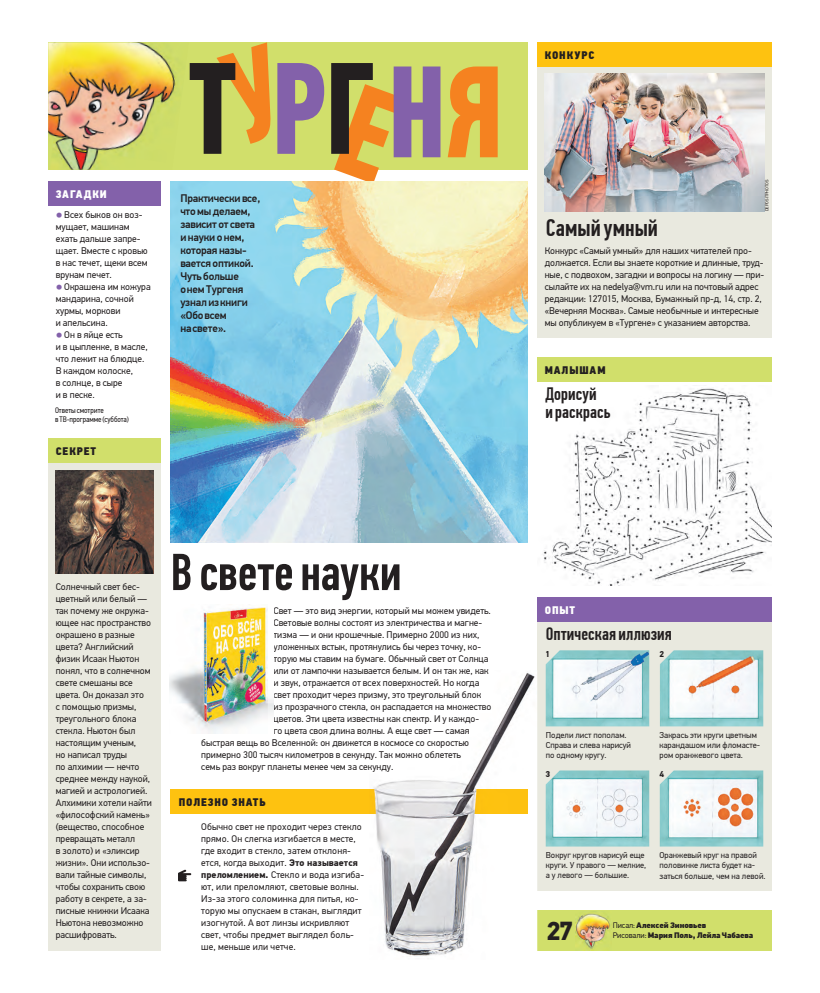
<style>
.page{position:relative;width:820px;height:993px;background:#fff}
.page>*{position:absolute;margin:0;border:0;box-sizing:border-box;transform-origin:0 0}
.t1{font:500 52px "PF Din Text Comp Pro";color:#231f20}
.t2{font:700 26px "PF Din Text Pro";color:#231f20}
.t3{font:500 24px "PF Din Text Comp Pro";color:#231f20}
.t4{font:500 18px/18px "PF Din Text Comp Pro";letter-spacing:.005em;color:#231f20}
.t5{font:500 11px/13px "PF Din Text Pro";letter-spacing:-.02em;color:#231f20}
.t6{font:11px "PF Din Text Cond Pro X Black";letter-spacing:.08em;color:#231f20}
.t7{font:11px "PF Din Text Cond Pro X Black";letter-spacing:.08em;color:#fff}
.t8{font:9.6px/12px "PF Din Text Pro";color:#231f20}
.t9{font:8.5px/10px "PF Din Text Pro";color:#231f20}
.t10{font:700 8.5px "PF Din Text Pro";color:#231f20}
.t11{font:900 8px/10px "PF Din Text Pro";letter-spacing:-.01em;color:#231f20}
.t12{font:8px/9px "PF Din Text Cond Pro";letter-spacing:-.01em;color:#231f20}
.t13{font:4.5px "PF Din Text Pro";color:#231f20}
.s1{font-size:8px;color:#8361aa}
.s2{font-weight:700}
.s3{font-weight:400}
</style>
<div class="page">
<div style="left:537px;top:909px;width:234px;height:41px;background:#d1df6b"></div>
<img style="left:575px;top:911px;width:36px;height:39px">
<div style="left:48px;top:43px;width:479px;height:127px;background:#d1df6b"></div>
<img style="left:48px;top:43px;width:129px;height:127px">
<svg style="left:447px;top:66px;width:50px;height:91px"></svg>
<svg style="left:331px;top:63px;width:109px;height:119px"></svg>
<svg style="left:277px;top:63px;width:47px;height:91px"></svg>
<svg style="left:190px;top:42px;width:80px;height:112px"></svg>
<div style="left:537px;top:614px;width:234px;height:276px;background:#e9e9df"></div>
<div style="left:48px;top:444px;width:112px;height:506px;background:#e9e9df"></div>
<div style="left:48px;top:182px;width:112px;height:24px;background:#8361aa"></div>
<div style="left:537px;top:357px;width:234px;height:24px;background:#d1df6b"></div>
<div style="left:537px;top:597px;width:234px;height:24px;background:#8361aa"></div>
<div style="left:48px;top:438px;width:112px;height:24px;background:#d1df6b"></div>
<img style="left:170px;top:182px;width:357px;height:360px">
<img style="left:543px;top:388px;width:228px;height:197px">
<img style="left:169px;top:607px;width:104px;height:125px">
<img style="left:545px;top:650px;width:104px;height:76px">
<img style="left:545px;top:770px;width:104px;height:76px">
<img style="left:660px;top:650px;width:103px;height:76px">
<img style="left:659px;top:770px;width:104px;height:76px">
<img style="left:55px;top:470px;width:98px;height:103px">
<div style="left:170px;top:789px;width:357px;height:24px;background:#fec210"></div>
<svg style="left:178px;top:869px;width:13px;height:12px"></svg>
<div style="left:537px;top:51px;width:234px;height:287px;background:#e9e9df"></div>
<img style="left:544px;top:74px;width:220px;height:137px">
<div style="left:537px;top:43px;width:234px;height:24px;background:#fec210"></div>
<img style="left:369px;top:673px;width:166px;height:284px">
<img style="left:369px;top:673px;width:119px;height:2px">
<img style="left:369px;top:679px;width:110px;height:9px">
<img style="left:369px;top:691px;width:112px;height:9px">
<img style="left:369px;top:705px;width:122px;height:7px">
<img style="left:369px;top:715px;width:109px;height:9px">
<img style="left:369px;top:727px;width:100px;height:8px">
<img style="left:369px;top:739px;width:100px;height:9px">
<img style="left:369px;top:751px;width:92px;height:9px">
<img style="left:369px;top:765px;width:23px;height:7px">
<img style="left:369px;top:789px;width:158px;height:24px">
<p class="t7" style="left:56px;top:190px;width:52px">ЗАГАДКИ</p>
<p class="t8" style="left:56px;top:209px;width:93px"><span class="s1">●</span> Всех быков он воз&shy;мущает, машинам ехать дальше запре&shy;щает. Вместе с кровью в нас течет, щеки всем врунам печет.</p>
<p class="t8" style="left:56px;top:281px;width:96px"><span class="s1">●</span> Окрашена им кожура мандарина, сочной хурмы, моркови<br>и апельсина.</p>
<p class="t8" style="left:56px;top:329px;width:94px"><span class="s1">●</span> Он в яйце есть<br>и в цыпленке, в масле, что лежит на блюдце.<br>В каждом колоске,<br>в солнце, в сыре<br>и в песке.</p>
<p class="t12" style="left:55px;top:406px;width:75px">Ответысмотрите<br>в ТВ-программе (суббота)</p>
<p class="t6" style="left:56px;top:446px;width:42px">СЕКРЕТ</p>
<p class="t5" style="left:180px;top:193px;width:81px">Практически все, что мы делаем, зависит от света и науки о нем, которая назы&shy;вается оптикой.<br>Чуть больше онем Тургеня узнал изкниги «Обовсем насвете».</p>
<p class="t8" style="left:56px;top:581px;width:98px">Солнечный свет бес&shy;цветный или белый — так почему же окружа&shy;ющее нас пространство окрашено в разные цвета? Английский физик Исаак Ньютон понял, что в солнечном свете смешаны все цвета. Он доказал это<br>с помощью призмы, треугольного блока стекла. Ньютон был настоящим ученым,<br>но написал труды<br>по алхимии — нечто среднее между наукой, магией и астрологией.<br>Алхимики хотели найти «философский камень» (вещество, способное превращать металл<br>в золото) и «эликсир жизни». Они использо&shy;вали тайные символы, чтобы сохранить свою работу в секрете, а за&shy;писные книжки Исаака<br>Ньютона невозможно расшифровать.</p>
<h1 class="t1" style="left:170px;top:551px;width:232px">В светенауки</h1>
<p class="t8" style="left:273px;top:605px;width:219px">Свет — это вид энергии, который мы можем увидеть.</p>
<p class="t8" style="left:273px;top:617px;width:210px">Световые волны состоят из электричества и магне-</p>
<p class="t8" style="left:273px;top:629px;width:208px">тизма — и они крошечные. Примерно 2000 из них,</p>
<p class="t8" style="left:273px;top:641px;width:209px">уложенных встык, протянулись бы через точку, ко-</p>
<p class="t8" style="left:273px;top:653px;width:216px">торую мы ставим на бумаге. Обычный свет от Солнца</p>
<p class="t8" style="left:273px;top:665px;width:217px">или от лампочки называется белым. И он так же, как</p>
<p class="t8" style="left:273px;top:677px;width:207px">и звук, отражается от всех поверхностей. Но когда</p>
<p class="t8" style="left:273px;top:689px;width:209px">свет проходит через призму, это треугольный блок</p>
<p class="t8" style="left:273px;top:701px;width:219px">из прозрачного стекла, он распадается на множество</p>
<p class="t8" style="left:273px;top:713px;width:207px">цветов. Эти цвета известны как спектр. И у каждо-</p>
<p class="t8" style="left:273px;top:725px;width:197px">го цвета своя длина волны. А еще свет — самая</p>
<p class="t8" style="left:201px;top:737px;width:269px">быстрая вещь во Вселенной: он движется в космосе со скоростью</p>
<p class="t8" style="left:201px;top:749px;width:261px">примерно 300 тысяч километров в секунду. Так можно облететь</p>
<p class="t8" style="left:201px;top:761px;width:194px">семь раз вокруг планеты менее чем за секунду.</p>
<p class="t6" style="left:179px;top:797px;width:88px">ПОЛЕЗНО ЗНАТЬ</p>
<p class="t8" style="left:201px;top:821px;width:164px">Обычно свет не проходит через стекло прямо. Он слегка изгибается в месте, где входит в стекло, затем отклоня&shy;ется, когда выходит. <span class="s2">Это называется преломлением.</span> Стекло и вода изгиба&shy;ют, или преломляют, световые волны.<br>Из-за этого соломинка для питья, ко&shy;торую мы опускаем в стакан, выглядит изогнутой. А вот линзы искривляют свет, чтобы предмет выглядел боль&shy;ше, меньше или четче.</p>
<p class="t6" style="left:544px;top:51px;width:51px">КОНКУРС</p>
<h3 class="t3" style="left:545px;top:218px;width:113px">Самый умный</h3>
<p class="t13" style="left:765px;top:211px;width:33px;rotate:-90deg">DEPOSITPHOTOS</p>
<p class="t8" style="left:544px;top:245px;width:221px">Конкурс «Самый умный» для наших читателей про&shy;должается. Если вы знаете короткие и длинные, труд&shy;ные, с подвохом, загадки и вопросы на логику — при&shy;сылайте их на nedelya@vm.ru или на почтовый адрес редакции: 127015, Москва, Бумажный пр-д, 14, стр. 2, «Вечерняя Москва». Самые необычные и интересные мы опубликуем в «Тургене» с указанием авторства.</p>
<p class="t6" style="left:544px;top:365px;width:62px">МАЛЫШАМ</p>
<h3 class="t4" style="left:545px;top:386px;width:66px">Дорисуй<br>и раскрась</h3>
<p class="t7" style="left:544px;top:605px;width:32px">ОПЫТ</p>
<h3 class="t4" style="left:545px;top:626px;width:127px">Оптическая иллюзия</h3>
<p class="t10" style="left:545px;top:650px;width:6px">1</p>
<p class="t10" style="left:659px;top:650px;width:6px">2</p>
<p class="t9" style="left:545px;top:730px;width:87px">Подели лист пополам.<br>Справа и слева нарисуй по одному кругу.</p>
<p class="t10" style="left:545px;top:770px;width:6px">3</p>
<p class="t9" style="left:659px;top:730px;width:102px">Закрась эти круги цветным карандашом или фломасте&shy;ром оранжевого цвета.</p>
<p class="t10" style="left:659px;top:770px;width:6px">4</p>
<p class="t9" style="left:545px;top:851px;width:102px">Вокруг кругов нарисуй еще круги. У правого — мелкие, а у левого — большие.</p>
<p class="t9" style="left:659px;top:851px;width:107px">Оранжевый круг на правой половинке листа будет ка&shy;заться больше, чем на левой.</p>
<h2 class="t2" style="left:546px;top:920px;width:29px">27</h2>
<p class="t11" style="left:612px;top:920px;width:142px"><span class="s3">Писал:</span> Алексей Зиновьев<br><span class="s3">Рисовали:</span> Мария Поль, Лейла Чабаева</p>
</div>
